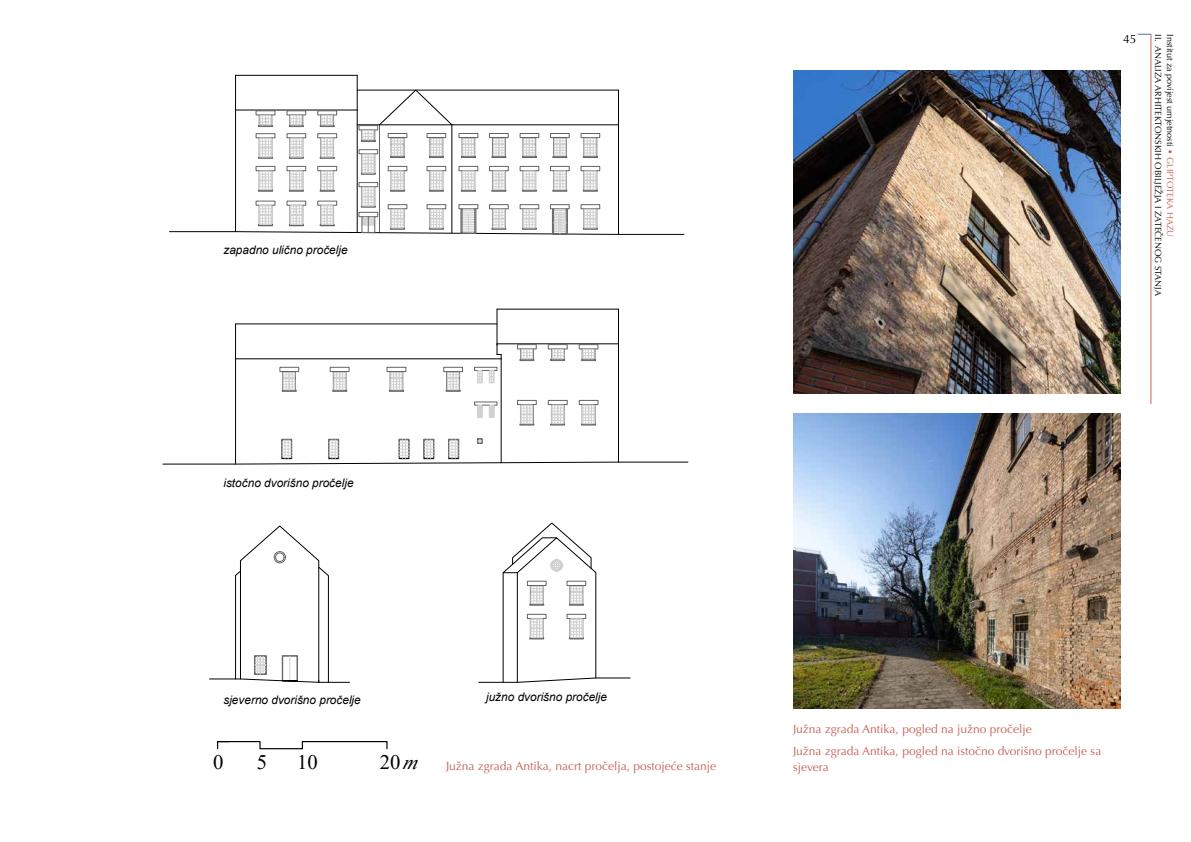
<style>
.page{position:relative;width:1191px;height:842px;background:#fff}
.page>*{position:absolute;margin:0;border:0;box-sizing:border-box;transform-origin:0 0}
.t1{font:20.6px "Times New Roman";color:#000}
.t2{font:12px/21.7px "Optima LT Pro";color:#c66356}
.t3{font:12px "Optima LT Pro";color:#000}
.t4{font:italic 11.8px "Arial";color:#000}
.t5{font:9px/11.8px "Optima LT Pro";color:#000}
.s1{color:#c66356}
.s2{font-family:"Times New Roman";font-size:20.6px;color:#000}
.s3{font-family:"Times New Roman";font-style:italic;font-size:20.2px;color:#000}
</style>
<div class="page">
<hr style="left:1150px;top:34px;width:1px;height:370px;background:#c66356">
<svg style="left:1137px;top:34px;width:14px;height:1px"></svg>
<hr style="left:235px;top:75px;width:122px;height:1px;background:#000">
<hr style="left:357px;top:75px;width:1px;height:35px;background:#000">
<hr style="left:235px;top:75px;width:1px;height:35px;background:#000">
<hr style="left:618px;top:344px;width:1px;height:118px;background:#000">
<hr style="left:235px;top:359px;width:1px;height:105px;background:#000">
<hr style="left:497px;top:344px;width:121px;height:1px;background:#000">
<hr style="left:235px;top:359px;width:266px;height:1px;background:#000">
<hr style="left:497px;top:309px;width:121px;height:1px;background:#000">
<hr style="left:497px;top:309px;width:1px;height:36px;background:#000">
<hr style="left:618px;top:309px;width:1px;height:35px;background:#000">
<hr style="left:235px;top:324px;width:262px;height:1px;background:#000">
<hr style="left:235px;top:324px;width:1px;height:35px;background:#000">
<hr style="left:501px;top:359px;width:1px;height:104px;background:#000">
<svg style="left:497px;top:344px;width:5px;height:15px"></svg>
<svg style="left:209px;top:525px;width:141px;height:158px"></svg>
<div style="left:489px;top:370px;width:5px;height:13px;border:1px solid #d1d1d1"></div>
<div style="left:477px;top:370px;width:5px;height:13px;border:1px solid #d1d1d1"></div>
<svg style="left:474px;top:367px;width:23px;height:15px"></svg>
<svg style="left:474px;top:401px;width:23px;height:17px"></svg>
<svg style="left:162px;top:439px;width:526px;height:25px"></svg>
<svg style="left:279px;top:367px;width:20px;height:25px"></svg>
<svg style="left:330px;top:367px;width:19px;height:25px"></svg>
<svg style="left:386px;top:367px;width:20px;height:25px"></svg>
<svg style="left:443px;top:367px;width:20px;height:25px"></svg>
<svg style="left:478px;top:522px;width:152px;height:161px"></svg>
<svg style="left:169px;top:90px;width:515px;height:145px"></svg>
<svg style="left:579px;top:344px;width:19px;height:17px"></svg>
<svg style="left:517px;top:400px;width:20px;height:26px"></svg>
<svg style="left:548px;top:400px;width:20px;height:26px"></svg>
<svg style="left:579px;top:400px;width:19px;height:26px"></svg>
<svg style="left:548px;top:344px;width:20px;height:17px"></svg>
<svg style="left:517px;top:344px;width:20px;height:17px"></svg>
<svg style="left:217px;top:741px;width:171px;height:9px"></svg>
<img style="left:793px;top:413px;width:327px;height:296px">
<img style="left:793px;top:71px;width:327px;height:322px">
<p class="t4" style="left:223px;top:242px;width:126px">zapadno ulično pročelje</p>
<p class="t4" style="left:223px;top:476px;width:132px">istočno dvorišno pročelje</p>
<p class="t3" style="left:1123px;top:31px;width:15px">45</p>
<p class="t5" style="left:1176px;top:34px;width:263px;rotate:90deg">Institut za povijest umjetnosti <span class="s1">• GLIPTOTEKA HAZU<br></span>II. ANALIZA ARHITEKTONSKIH OBILJEŽJA I ZATEČENOG STANJA</p>
<p class="t4" style="left:223px;top:693px;width:139px">sjeverno dvorišno pročelje</p>
<p class="t4" style="left:486px;top:689px;width:122px">južno dvorišno pročelje</p>
<h1 class="t1" style="left:213px;top:748px;width:12px">0</h1>
<h1 class="t1" style="left:297px;top:748px;width:22px">10</h1>
<p class="t2" style="left:380px;top:755px;width:338px"><span class="s2">20</span><span class="s3">m</span> Južna zgrada Antika, nacrt pročelja, postojeće stanje</p>
<h1 class="t1" style="left:257px;top:748px;width:12px">5</h1>
<p class="t2" style="left:793px;top:718px;width:310px">Južna zgrada Antika, pogled na južno pročelje<br>Južna zgrada Antika, pogled na istočno dvorišno pročelje sa</p>
<p class="t2" style="left:793px;top:756px;width:37px">sjevera</p>
</div>
